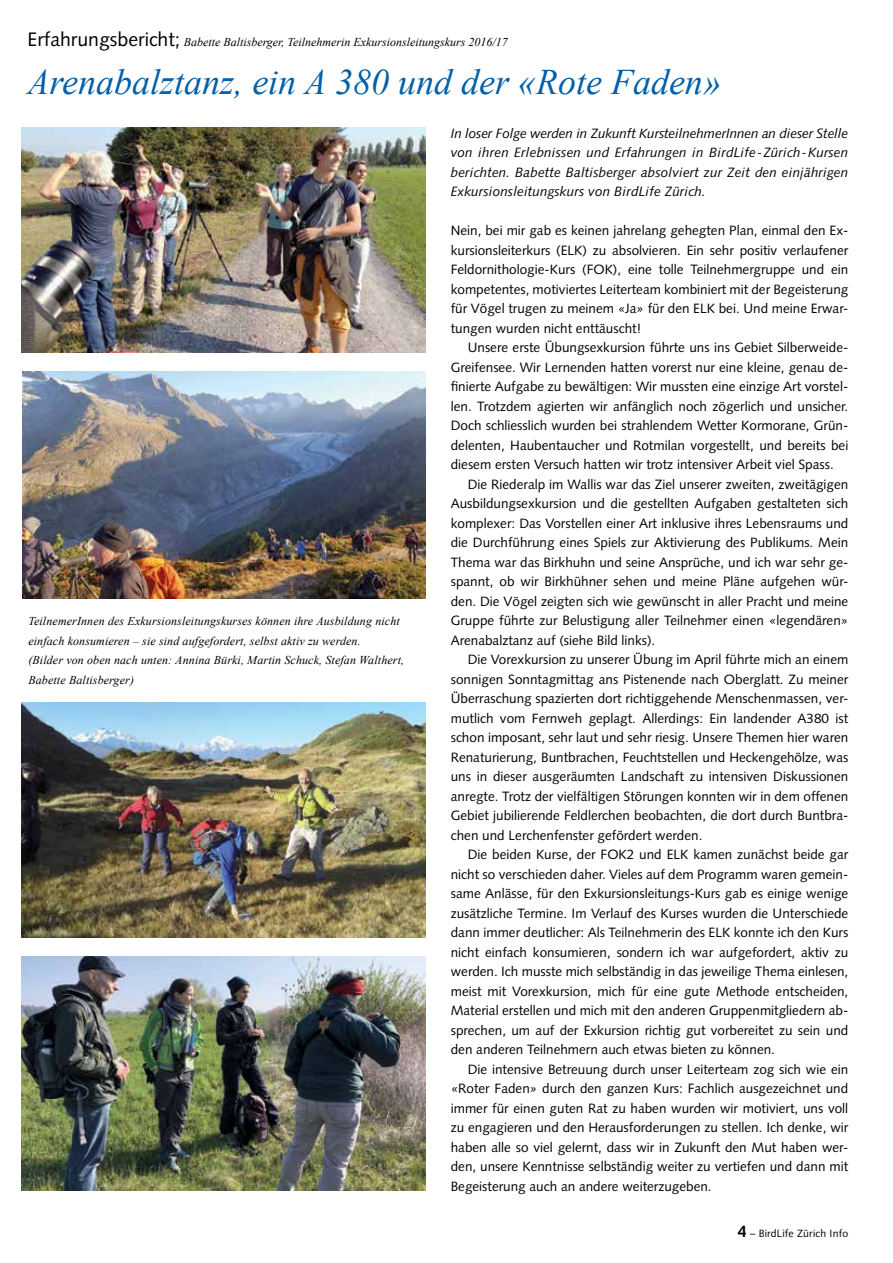
<style>
.page{position:relative;width:893px;height:1263px;background:#fff}
.page>*{position:absolute;margin:0;border:0;box-sizing:border-box;transform-origin:0 0}
.t1{font:italic 36px "Times New Roman";color:#0060a9}
.t2{font:13.5px/19.5px "Syntax";color:#000;text-align:justify}
.t3{font:italic 13.5px/19.5px "Syntax";letter-spacing:.01em;color:#000;text-align:justify}
.t4{font:italic 12px/19.5px "Times New Roman";letter-spacing:.01em;color:#000}
.t5{font:10.5px "Syntax";letter-spacing:.02em;color:#000}
.s1{font-family:"Syntax";font-style:normal;font-size:19.5px}
.s2{font-weight:700;font-size:16.5px}
</style>
<div class="page">
<img style="left:21px;top:128px;width:404px;height:224px">
<img style="left:23px;top:372px;width:402px;height:226px">
<img style="left:21px;top:703px;width:404px;height:235px">
<img style="left:21px;top:957px;width:404px;height:234px">
<p class="t4" style="left:28px;top:32px;width:482px"><span class="s1">Erfahrungsbericht;</span> Babette Baltisberger, Teilnehmerin Exkursionsleitungskurs 2016/17</p>
<h1 class="t1" style="left:28px;top:58px;width:695px">Arenabalztanz, ein A 380 und der «Rote Faden»</h1>
<p class="t3" style="left:451px;top:123px;width:399px">In loser Folge werden in Zukunft KursteilnehmerInnen an dieser Stelle von ihren Erlebnissen und Erfahrungen in BirdLife-Zürich-Kursen berichten. Babette Baltisberger absolviert zur Zeit den einjährigen Exkursionsleitungskurs von BirdLife Zürich.</p>
<p class="t2" style="left:451px;top:221px;width:399px">Nein, bei mir gab es keinen jahrelang gehegten Plan, einmal den Ex&shy;kursionsleiterkurs (ELK) zu absolvieren. Ein sehr positiv verlaufener Feldornithologie-Kurs (FOK), eine tolle Teilnehmergruppe und ein kompetentes, motiviertes Leiterteam kombiniert mit der Begeisterung für Vögel trugen zu meinem «Ja» für den ELK bei. Und meine Erwar&shy;tungen wurden nicht enttäuscht!</p>
<p class="t2" style="left:451px;top:338px;width:399px;text-indent:17px">Unsere erste Übungsexkursion führte uns ins Gebiet Silberweide-Greifensee. Wir Lernenden hatten vorerst nur eine kleine, genau de&shy;finierte Aufgabe zu bewältigen: Wir mussten eine einzige Art vorstel&shy;len. Trotzdem agierten wir anfänglich noch zögerlich und unsicher.<br>Doch schliesslich wurden bei strahlendem Wetter Kormorane, Grün&shy;delenten, Haubentaucher und Rotmilan vorgestellt, und bereits bei diesem ersten Versuch hatten wir trotz intensiver Arbeit viel Spass.</p>
<p class="t2" style="left:451px;top:474px;width:399px;text-indent:17px">Die Riederalp im Wallis war das Ziel unserer zweiten, zweitägigen Ausbildungsexkursion und die gestellten Aufgaben gestalteten sich komplexer: Das Vorstellen einer Art inklusive ihres Lebensraums und die Durchführung eines Spiels zur Aktivierung des Publikums. Mein Thema war das Birkhuhn und seine Ansprüche, und ich war sehr ge&shy;spannt, ob wir Birkhühner sehen und meine Pläne aufgehen wür&shy;den. Die Vögel zeigten sich wie gewünscht in aller Pracht und meine Gruppe führte zur Belustigung aller Teilnehmer einen «legendären» Arenabalztanz auf (siehe Bild links).</p>
<p class="t2" style="left:451px;top:650px;width:399px;text-indent:17px">Die Vorexkursion zu unserer Übung im April führte mich an einem sonnigen Sonntagmittag ans Pistenende nach Oberglatt. Zu meiner Überraschung spazierten dort richtiggehende Menschenmassen, ver&shy;mutlich vom Fernweh geplagt. Allerdings: Ein landender A380 ist schon imposant, sehr laut und sehr riesig. Unsere Themen hier waren Renaturierung, Buntbrachen, Feuchtstellen und Heckengehölze, was uns in dieser ausgeräumten Landschaft zu intensiven Diskussionen anregte. Trotz der vielfältigen Störungen konnten wir in dem offenen Gebiet jubilierende Feldlerchen beobachten, die dort durch Buntbra&shy;chen und Lerchenfenster gefördert werden.</p>
<p class="t2" style="left:451px;top:845px;width:399px;text-indent:17px">Die beiden Kurse, der FOK2 und ELK kamen zunächst beide gar nicht so verschieden daher. Vieles auf dem Programm waren gemein&shy;same Anlässe, für den Exkursionsleitungs-Kurs gab es einige wenige zusätzliche Termine. Im Verlauf des Kurses wurden die Unterschiede dann immer deutlicher: Als Teilnehmerin des ELK konnte ich den Kurs nicht einfach konsumieren, sondern ich war aufgefordert, aktiv zu werden. Ich musste mich selbständig in das jeweilige Thema einlesen, meist mit Vorexkursion, mich für eine gute Methode entscheiden, Material erstellen und mich mit den anderen Gruppenmitgliedern ab&shy;sprechen, um auf der Exkursion richtig gut vorbereitet zu sein und den anderen Teilnehmern auch etwas bieten zu können.</p>
<p class="t2" style="left:451px;top:1059px;width:399px;text-indent:17px">Die intensive Betreuung durch unser Leiterteam zog sich wie ein «Roter Faden» durch den ganzen Kurs: Fachlich ausgezeichnet und immer für einen guten Rat zu haben wurden wir motiviert, uns voll zu engagieren und den Herausforderungen zu stellen. Ich denke, wir haben alle so viel gelernt, dass wir in Zukunft den Mut haben wer&shy;den, unsere Kenntnisse selbständig weiter zu vertiefen und dann mit Begeisterung auch an andere weiterzugeben.</p>
<p class="t4" style="left:28px;top:611px;width:377px">TeilnemerInnen des Exkursionsleitungskurses können ihre Ausbildung nicht einfach konsumieren – sie sind aufgefordert, selbst aktiv zu werden.<br>(Bilder von oben nach unten: Annina Bürki, Martin Schuck, Stefan Walthert, Babette Baltisberger)</p>
<p class="t5" style="left:738px;top:1227px;width:112px"><span class="s2">4</span> – BirdLife Zürich Info</p>
</div>
